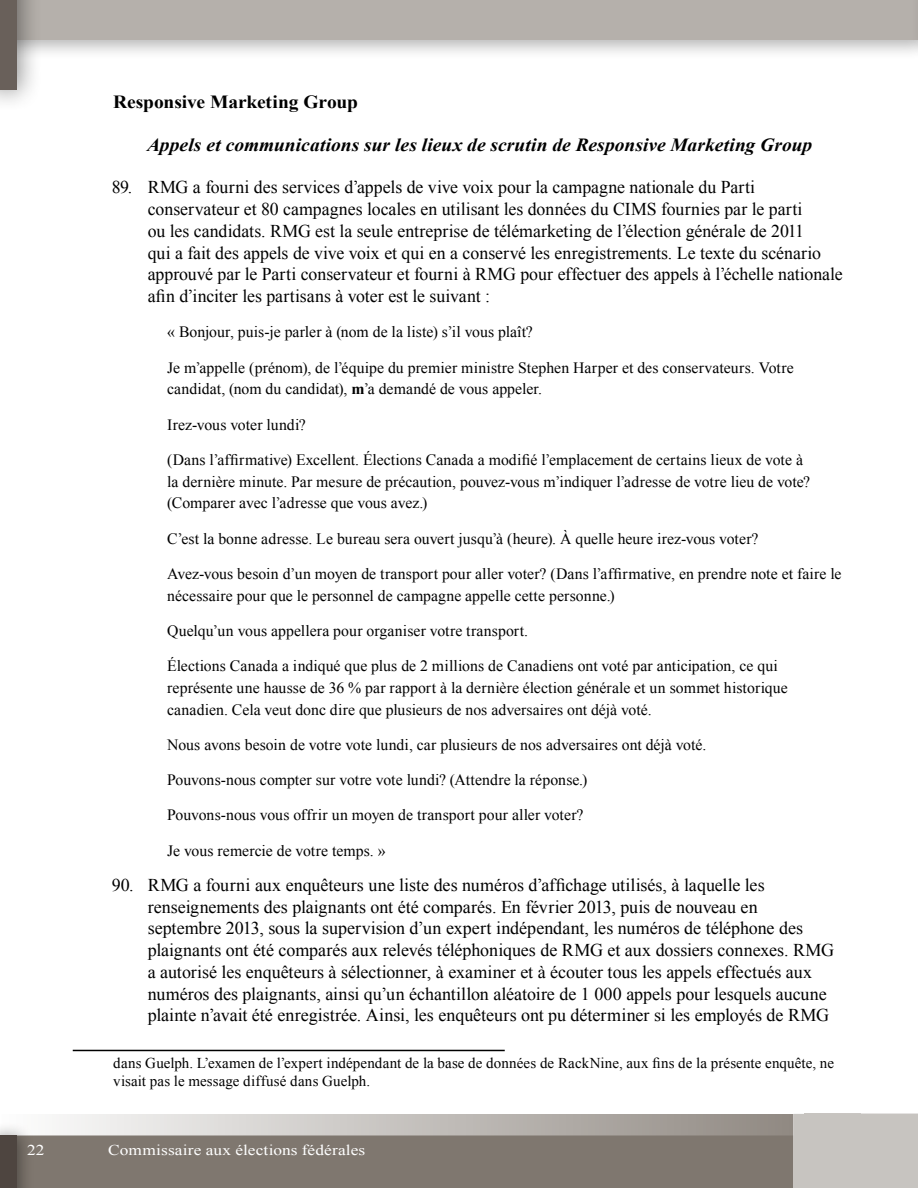
<style>
.page{position:relative;width:918px;height:1188px;background:#fff}
.page>*{position:absolute;margin:0;border:0;box-sizing:border-box;transform-origin:0 0}
.H4_good{font:italic 700 18.6px "Times New Roman";color:#000;scale:1.05 1}
.H4_good-2{font:700 18.6px "Times New Roman";letter-spacing:-.005em;color:#000;scale:1.05 1}
.t1{font:18px/21.8px "Times New Roman";letter-spacing:-.005em;color:#000}
.conversation{font:15.75px/21.8px "Times New Roman";letter-spacing:.005em;color:#000}
.t2{font:15px/18px "Times New Roman";letter-spacing:.005em;color:#000}
.t3{font:15px "Times New Roman";letter-spacing:.005em;color:#fff;scale:1.16 1}
.s1{font-weight:700}
</style>
<div class="page">
<div style="left:35px;top:1136px;width:759px;height:52px;background:#7f776f"></div>
<div style="left:0;top:0;width:918px;height:61px;background:#000;opacity:.5"></div>
<div style="left:0;top:0;width:918px;height:40px;background:#b5b0ab"></div>
<div style="left:0;top:0;width:43px;height:112px;background:#000;opacity:.45"></div>
<div style="left:0;top:0;width:16px;height:90px;background:#69605a"></div>
<div style="left:0;top:1121px;width:35px;height:67px;background:#000;opacity:.4"></div>
<div style="left:0;top:1135px;width:17px;height:53px;background:#4e4540"></div>
<svg style="left:1px;top:1114px;width:793px;height:22px;background:#c4c1bd"></svg>
<div style="left:794px;top:1113px;width:124px;height:75px;background:#c7c4c0"></div>
<hr style="left:73px;top:1050px;width:432px;height:1px;background:#000">
<p class="H4_good-2" style="left:113px;top:89px;width:235px">Responsive Marketing Group</p>
<p class="H4_good" style="left:147px;top:132px;width:635px">Appels et communications sur les lieux de scrutin de Responsive Marketing Group</p>
<p class="t1" style="left:148px;top:176px;width:697px;text-indent:-36px">89. RMG a fourni des services d’appels de vive voix pour la campagne nationale du Parti conservateur et 80 campagnes locales en utilisant les données du CIMS fournies par le parti<br>ou les candidats. RMG est la seule entreprise de télémarketing de l’élection générale de 2011<br>qui a fait des appels de vive voix et qui en a conservé les enregistrements. Le texte du scénario approuvé par le Parti conservateur et fourni à RMG pour effectuer des appels à l’échelle nationale afin d’inciter les partisans à voter est le suivant :</p>
<p class="conversation" style="left:167px;top:321px;width:367px">« Bonjour, puis-je parler à (nom de la liste) s’il vous plaît?</p>
<p class="conversation" style="left:167px;top:356px;width:628px">Je m’appelle (prénom), de l’équipe du premier ministre Stephen Harper et des conservateurs. Votre candidat, (nom du candidat), <span class="s1">m</span>’a demandé de vous appeler.</p>
<p class="conversation" style="left:167px;top:413px;width:140px">Irez-vous voter lundi?</p>
<p class="conversation" style="left:167px;top:448px;width:644px">(Dans l’affirmative) Excellent. Élections Canada a modifié l’emplacement de certains lieux de vote à la dernière minute. Par mesure de précaution, pouvez-vous m’indiquer l’adresse de votre lieu de vote? (Comparer avec l’adresse que vous avez.)</p>
<p class="conversation" style="left:167px;top:527px;width:593px">C’est la bonne adresse. Le bureau sera ouvert jusqu’à (heure). À quelle heure irez-vous voter?</p>
<p class="conversation" style="left:167px;top:562px;width:676px">Avez-vous besoin d’un moyen de transport pour aller voter? (Dans l’affirmative, en prendre note et faire le nécessaire pour que le personnel de campagne appelle cette personne.)</p>
<p class="conversation" style="left:167px;top:619px;width:362px">Quelqu’un vous appellera pour organiser votre transport.</p>
<p class="conversation" style="left:167px;top:655px;width:622px">Élections Canada a indiqué que plus de 2 millions de Canadiens ont voté par anticipation, ce qui représente une hausse de 36 % par rapport à la dernière élection générale et un sommet historique canadien. Cela veut donc dire que plusieurs de nos adversaires ont déjà voté.</p>
<p class="conversation" style="left:167px;top:733px;width:541px">Nous avons besoin de votre vote lundi, car plusieurs de nos adversaires ont déjà voté.</p>
<p class="conversation" style="left:167px;top:769px;width:422px">Pouvons-nous compter sur votre vote lundi? (Attendre la réponse.)</p>
<p class="conversation" style="left:167px;top:804px;width:418px">Pouvons-nous vous offrir un moyen de transport pour aller voter?</p>
<p class="conversation" style="left:167px;top:839px;width:220px">Je vous remercie de votre temps. »</p>
<p class="t1" style="left:148px;top:874px;width:688px;text-indent:-36px">90. RMG a fourni aux enquêteurs une liste des numéros d’affichage utilisés, à laquelle les renseignements des plaignants ont été comparés. En février 2013, puis de nouveau en septembre 2013, sous la supervision d’un expert indépendant, les numéros de téléphone des plaignants ont été comparés aux relevés téléphoniques de RMG et aux dossiers connexes. RMG a autorisé les enquêteurs à sélectionner, à examiner et à écouter tous les appels effectués aux numéros des plaignants, ainsi qu’un échantillon aléatoire de 1 000 appels pour lesquels aucune plainte n’avait été enregistrée. Ainsi, les enquêteurs ont pu déterminer si les employés de RMG</p>
<p class="t2" style="left:113px;top:1054px;width:722px">dans Guelph. L’examen de l’expert indépendant de la base de données de RackNine, aux fins de la présente enquête, ne visait pas le message diffusé dans Guelph.</p>
<p class="t3" style="left:27px;top:1140px;width:16px">22</p>
<p class="t3" style="left:108px;top:1140px;width:223px">Commissaire aux élections fédérales</p>
</div>
